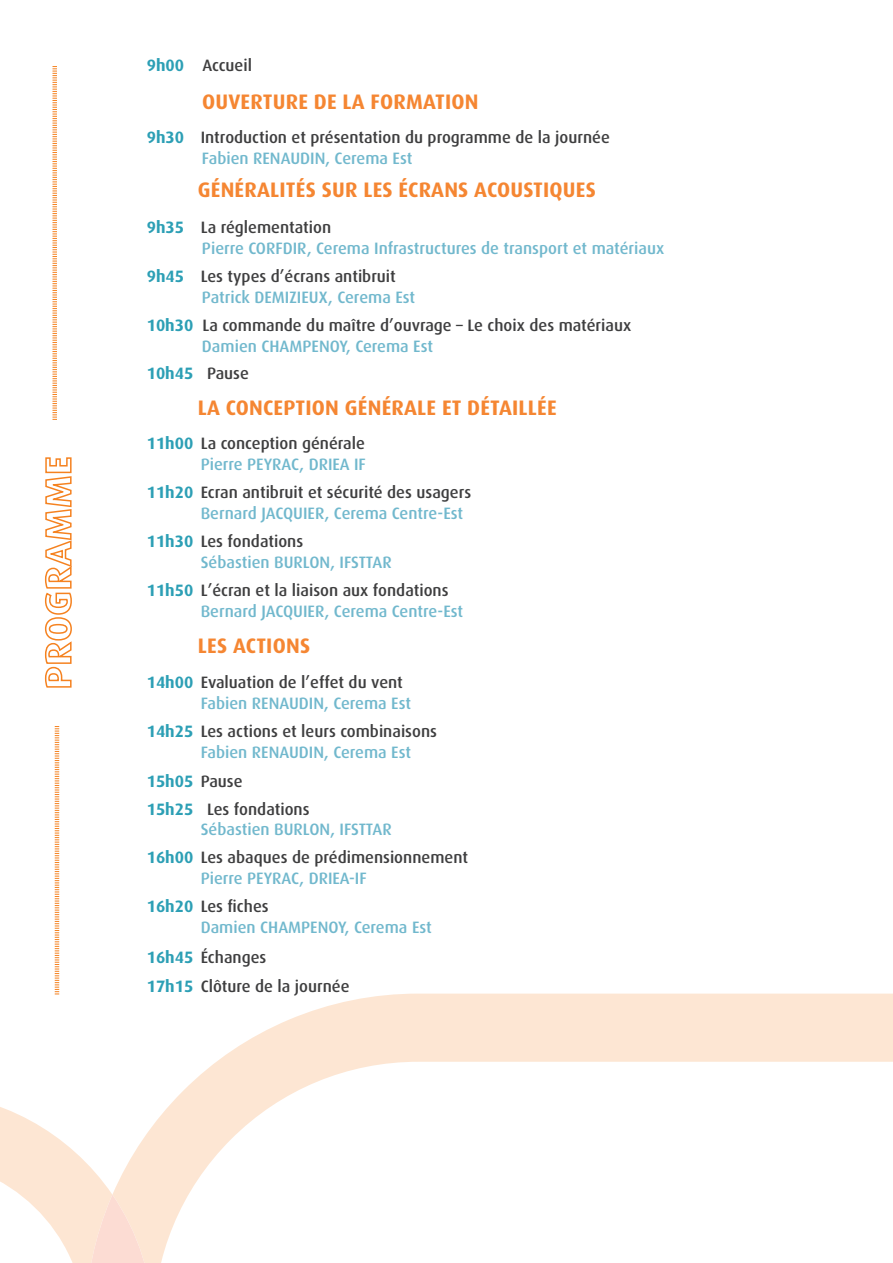
<style>
.page{position:relative;width:893px;height:1263px;background:#fff}
.page>*{position:absolute;margin:0;border:0;box-sizing:border-box;transform-origin:0 0}
.t1{font:700 21px "Dax OT";letter-spacing:.01em;color:#f58632}
.t2{font:500 16.5px/21px "Dax OT";color:#3e3e3f}
.t3{font:500 16.5px/21px "Dax OT";color:#71b8cd}
.t4{font:700 16.5px "Dax OT";color:#2c9fb5}
.s1{font-weight:700;color:#2c9fb5}
.s2{font-weight:500;color:#3e3e3f}
.s3{color:#71b8cd}
.s4{color:#3e3e3f}
</style>
<div class="page">
<svg style="left:55px;top:726px;width:4px;height:268px"></svg>
<svg style="left:153px;top:993px;width:740px;height:270px"></svg>
<svg style="left:0;top:1107px;width:153px;height:156px"></svg>
<svg style="left:44px;top:457px;width:28px;height:231px"></svg>
<svg style="left:52px;top:66px;width:5px;height:354px"></svg>
<p class="t2" style="left:147px;top:55px;width:107px"><span class="s1">9h00</span> Accueil</p>
<p class="t1" style="left:202px;top:90px;width:278px">OUVERTURE DE LA FORMATION</p>
<p class="t2" style="left:147px;top:127px;width:465px"><span class="s1">9h30</span> Introduction et présentation du programme de la journée</p>
<p class="t3" style="left:202px;top:148px;width:212px">Fabien RENAUDIN, Cerema Est</p>
<p class="t1" style="left:198px;top:178px;width:400px">GÉNÉRALITÉS SUR LES ÉCRANS ACOUSTIQUES</p>
<p class="t2" style="left:147px;top:217px;width:186px"><span class="s1">9h35</span> La réglementation</p>
<p class="t3" style="left:202px;top:238px;width:464px">Pierre CORFDIR, Cerema Infrastructures de transport et matériaux</p>
<p class="t2" style="left:147px;top:266px;width:251px"><span class="s1">9h45</span> Les types d’écrans antibruit</p>
<p class="t3" style="left:202px;top:287px;width:215px">Patrick DEMIZIEUX, Cerema Est</p>
<p class="t2" style="left:147px;top:315px;width:486px"><span class="s1">10h30</span> La commande du maître d’ouvrage – Le choix des matériaux</p>
<p class="t3" style="left:202px;top:336px;width:233px">Damien CHAMPENOY, Cerema Est</p>
<p class="t4" style="left:147px;top:364px;width:104px">10h45 <span class="s2">Pause</span></p>
<p class="t1" style="left:198px;top:396px;width:360px">LA CONCEPTION GÉNÉRALE ET DÉTAILLÉE</p>
<p class="t2" style="left:147px;top:433px;width:220px"><span class="s1">11h00</span> La conception générale</p>
<p class="t3" style="left:201px;top:454px;width:167px">Pierre PEYRAC, DRIEA IF</p>
<p class="t2" style="left:201px;top:482px;width:272px;text-indent:-54px"><span class="s1">11h20</span> Ecran antibruit et sécurité des usagers<br><span class="s3">Bernard JACQUIER, Cerema Centre-Est</span></p>
<p class="t3" style="left:201px;top:531px;width:193px;text-indent:-54px"><span class="s1">11h30</span> <span class="s4">Les fondations<br></span>Sébastien BURLON, IFSTTAR</p>
<p class="t3" style="left:201px;top:580px;width:264px;text-indent:-54px"><span class="s1">11h50</span> <span class="s4">L’écran et la liaison aux fondations<br></span>Bernard JACQUIER, Cerema Centre-Est</p>
<p class="t1" style="left:198px;top:634px;width:114px">LES ACTIONS</p>
<p class="t2" style="left:147px;top:672px;width:258px"><span class="s1">14h00</span> Evaluation de l’effet du vent</p>
<p class="t3" style="left:201px;top:693px;width:212px">Fabien RENAUDIN, Cerema Est</p>
<p class="t2" style="left:201px;top:721px;width:238px;text-indent:-54px"><span class="s1">14h25</span> Les actions et leurs combinaisons<br><span class="s3">Fabien RENAUDIN, Cerema Est</span></p>
<p class="t4" style="left:147px;top:772px;width:97px">15h05 <span class="s2">Pause</span></p>
<p class="t2" style="left:147px;top:799px;width:164px"><span class="s1">15h25</span> Les fondations</p>
<p class="t3" style="left:201px;top:819px;width:193px">Sébastien BURLON, IFSTTAR</p>
<p class="t2" style="left:201px;top:847px;width:269px;text-indent:-54px"><span class="s1">16h00</span> Les abaques de prédimensionnement<br><span class="s3">Pierre PEYRAC, DRIEA-IF</span></p>
<p class="t2" style="left:147px;top:896px;width:123px"><span class="s1">16h20</span> Les fiches</p>
<p class="t3" style="left:201px;top:917px;width:233px">Damien CHAMPENOY, Cerema Est</p>
<p class="t2" style="left:147px;top:947px;width:121px"><span class="s1">16h45</span> Échanges</p>
<p class="t2" style="left:147px;top:976px;width:204px"><span class="s1">17h15</span> Clôture de la journée</p>
</div>
